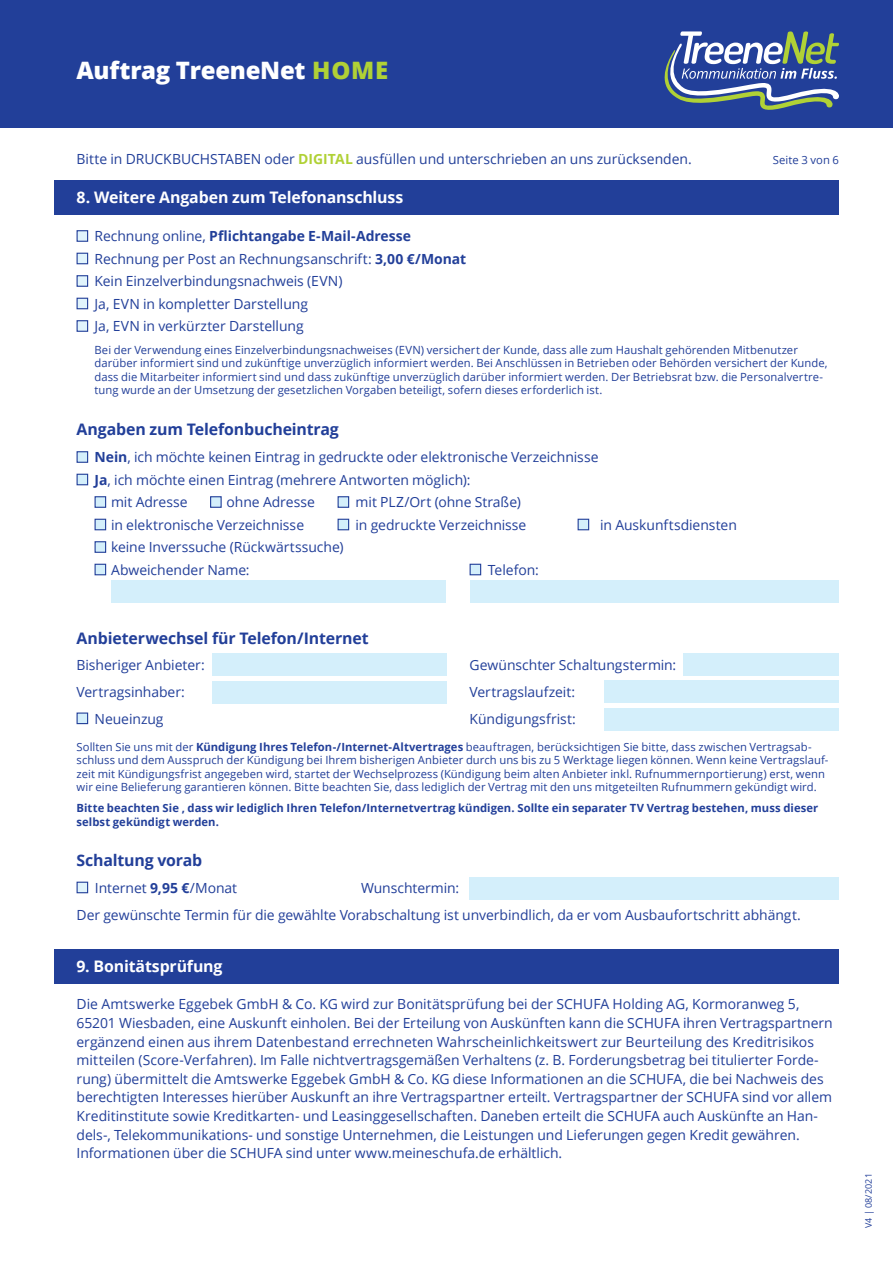
<style>
.page{position:relative;width:893px;height:1263px;background:#fff}
.page>*{position:absolute;margin:0;border:0;box-sizing:border-box;transform-origin:0 0}
.t1{font:800 24px "Open Sans";letter-spacing:-.01em;color:#fff}
.t2{font:700 15.9px "Open Sans";letter-spacing:-.01em;color:#223f99}
.t3{font:700 15.9px "Open Sans";letter-spacing:-.01em;color:#fff}
.t4{font:13.95px/18.6px "Open Sans";letter-spacing:-.005em;color:#223f99}
.t5{font:11.25px/13.5px "Open Sans";letter-spacing:.005em;color:#223f99}
.t6{font:700 11.25px/13.5px "Open Sans";letter-spacing:.005em;color:#223f99}
.t7{font:9px "Open Sans";letter-spacing:.005em;color:#223f99}
.s1{color:#b0d136}
.s2{font-weight:700;color:#b0d136}
.s3{font-weight:700}
</style>
<div class="page">
<div style="left:0;top:0;width:893px;height:128px;background:#223f99"></div>
<svg style="left:664px;top:31px;width:175px;height:79px"></svg>
<div style="left:77px;top:712px;width:11px;height:12px;background:#d4effb;border:1px solid #223f99"></div>
<div style="left:77px;top:882px;width:11px;height:11px;background:#e1f4fc;border:1px solid #223f99"></div>
<div style="left:77px;top:451px;width:11px;height:12px;background:#d4effb;border:1px solid #223f99"></div>
<div style="left:77px;top:474px;width:11px;height:11px;background:#d4effb;border:1px solid #223f99"></div>
<div style="left:95px;top:496px;width:11px;height:12px;background:#d4effb;border:1px solid #223f99"></div>
<div style="left:210px;top:496px;width:12px;height:12px;background:#d4effb;border:1px solid #223f99"></div>
<div style="left:338px;top:496px;width:11px;height:12px;background:#d4effb;border:1px solid #223f99"></div>
<div style="left:95px;top:519px;width:11px;height:11px;background:#d4effb;border:1px solid #223f99"></div>
<div style="left:338px;top:519px;width:11px;height:11px;background:#d4effb;border:1px solid #223f99"></div>
<div style="left:578px;top:519px;width:11px;height:11px;background:#d4effb;border:1px solid #223f99"></div>
<div style="left:95px;top:541px;width:11px;height:12px;background:#d4effb;border:1px solid #223f99"></div>
<div style="left:95px;top:564px;width:11px;height:11px;background:#d4effb;border:1px solid #223f99"></div>
<div style="left:470px;top:564px;width:11px;height:11px;background:#d4effb;border:1px solid #223f99"></div>
<div style="left:112px;top:580px;width:334px;height:23px;background:#d4effb"></div>
<div style="left:470px;top:580px;width:368px;height:23px;background:#d4effb"></div>
<div style="left:212px;top:653px;width:234px;height:23px;background:#d4effb"></div>
<div style="left:212px;top:681px;width:234px;height:23px;background:#d4effb"></div>
<div style="left:684px;top:653px;width:155px;height:23px;background:#d4effb"></div>
<div style="left:604px;top:680px;width:235px;height:23px;background:#d4effb"></div>
<div style="left:604px;top:708px;width:235px;height:22px;background:#d4effb"></div>
<div style="left:469px;top:877px;width:370px;height:23px;background:#d4effb"></div>
<div style="left:54px;top:949px;width:785px;height:34px;background:#223f99"></div>
<div style="left:77px;top:230px;width:11px;height:12px;background:#e1f4fc;border:1px solid #223f99"></div>
<div style="left:77px;top:253px;width:11px;height:11px;background:#e1f4fc;border:1px solid #223f99"></div>
<div style="left:77px;top:275px;width:11px;height:12px;background:#e1f4fc;border:1px solid #223f99"></div>
<div style="left:77px;top:298px;width:11px;height:11px;background:#e1f4fc;border:1px solid #223f99"></div>
<div style="left:77px;top:320px;width:11px;height:12px;background:#e1f4fc;border:1px solid #223f99"></div>
<div style="left:54px;top:180px;width:785px;height:35px;background:#223f99"></div>
<h1 class="t1" style="left:77px;top:52px;width:313px">Auftrag TreeneNet <span class="s1">HOME</span></h1>
<p class="t4" style="left:77px;top:149px;width:617px">Bitte in DRUCKBUCHSTABEN oder <span class="s2">DIGITAL</span> ausfüllen und unterschrieben an uns zurücksenden.</p>
<p class="t5" style="left:773px;top:153px;width:68px">Seite 3 von 6</p>
<p class="t3" style="left:77px;top:186px;width:328px">8. Weitere Angaben zum Telefonanschluss</p>
<p class="t4" style="left:95px;top:225px;width:373px;line-height:22.5px">Rechnung online, <span class="s3">Pflichtangabe E-Mail-Adresse </span>Rechnung per Post an Rechnungsanschrift: <span class="s3">3,00 €/Monat </span>Kein Einzelverbindungsnachweis (EVN)<br>Ja, EVN in kompletter Darstellung<br>Ja, EVN in verkürzter Darstellung</p>
<p class="t5" style="left:95px;top:343px;width:734px">Bei der Verwendung eines Einzelverbindungsnachweises (EVN) versichert der Kunde, dass alle zum Haushalt gehörenden Mitbenutzer darüber informiert sind und zukünftige unverzüglich informiert werden. Bei Anschlüssen in Betrieben oder Behörden versichert der Kunde, dass die Mitarbeiter informiert sind und dass zukünftige unverzüglich darüber informiert werden. Der Betriebsrat bzw. die Personalvertre&shy;tung wurde an der Umsetzung der gesetzlichen Vorgaben beteiligt, sofern dieses erforderlich ist.</p>
<p class="t2" style="left:77px;top:418px;width:264px">Angaben zum Telefonbucheintrag</p>
<p class="t4" style="left:95px;top:448px;width:505px"><span class="s3">Nein</span>, ich möchte keinen Eintrag in gedruckte oder elektronische Verzeichnisse</p>
<p class="t4" style="left:95px;top:470px;width:378px"><span class="s3">Ja</span>, ich möchte einen Eintrag (mehrere Antworten möglich):</p>
<p class="t4" style="left:111px;top:493px;width:78px">mit Adresse</p>
<p class="t4" style="left:227px;top:493px;width:90px">ohne Adresse</p>
<p class="t4" style="left:356px;top:493px;width:167px">mit PLZ/Ort (ohne Straße)</p>
<p class="t4" style="left:111px;top:515px;width:195px">in elektronische Verzeichnisse</p>
<p class="t4" style="left:356px;top:515px;width:172px">in gedruckte Verzeichnisse</p>
<p class="t4" style="left:600px;top:515px;width:138px">in Auskunftsdiensten</p>
<p class="t4" style="left:111px;top:536px;width:234px;line-height:22.5px">keine Inverssuche (Rückwärtssuche)<br>Abweichender Name:</p>
<p class="t4" style="left:488px;top:560px;width:52px">Telefon:</p>
<p class="t2" style="left:77px;top:627px;width:294px">Anbieterwechsel für Telefon/Internet</p>
<p class="t4" style="left:77px;top:655px;width:130px">Bisheriger Anbieter:</p>
<p class="t4" style="left:470px;top:655px;width:208px">Gewünschter Schaltungstermin:</p>
<p class="t4" style="left:77px;top:682px;width:110px">Vertragsinhaber:</p>
<p class="t4" style="left:470px;top:682px;width:107px">Vertragslaufzeit:</p>
<p class="t4" style="left:95px;top:709px;width:71px">Neueinzug</p>
<p class="t4" style="left:470px;top:709px;width:108px">Kündigungsfrist:</p>
<p class="t5" style="left:77px;top:740px;width:753px">Sollten Sie uns mit der <span class="s3">Kündigung Ihres Telefon-/Internet-Altvertrages</span> beauftragen, berücksichtigen Sie bitte, dass zwischen Vertragsab&shy;schluss und dem Ausspruch der Kündigung bei Ihrem bisherigen Anbieter durch uns bis zu 5 Werktage liegen können. Wenn keine Vertragslauf&shy;zeit mit Kündigungsfrist angegeben wird, startet der Wechselprozess (Kündigung beim alten Anbieter inkl. Rufnummernportierung) erst, wenn wir eine Belieferung garantieren können. Bitte beachten Sie, dass lediglich der Vertrag mit den uns mitgeteilten Rufnummern gekündigt wird.</p>
<p class="t6" style="left:77px;top:801px;width:743px">Bitte beachten Sie , dass wir lediglich Ihren Telefon/Internetvertrag kündigen. Sollte ein separater TV Vertrag bestehen, muss dieser selbst gekündigt werden.</p>
<p class="t2" style="left:77px;top:849px;width:127px">Schaltung vorab</p>
<p class="t4" style="left:95px;top:878px;width:144px">Internet <span class="s3">9,95 €</span>/Monat</p>
<p class="t4" style="left:77px;top:874px;width:726px;line-height:27px;text-indent:285px">Wunschtermin:<br>Der gewünschte Termin für die gewählte Vorabschaltung ist unverbindlich, da er vom Ausbaufortschritt abhängt.</p>
<p class="t3" style="left:77px;top:954px;width:148px">9. Bonitätsprüfung</p>
<p class="t4" style="left:77px;top:995px;width:758px">Die Amtswerke Eggebek GmbH &amp; Co. KG wird zur Bonitätsprüfung bei der SCHUFA Holding AG, Kormoranweg 5, 65201 Wiesbaden, eine Auskunft einholen. Bei der Erteilung von Auskünften kann die SCHUFA ihren Vertragspartnern ergänzend einen aus ihrem Datenbestand errechneten Wahrscheinlichkeitswert zur Beurteilung des Kreditrisikos mitteilen (Score-Verfahren). Im Falle nichtvertragsgemäßen Verhaltens (z. B. Forderungsbetrag bei titulierter Forde&shy;rung) übermittelt die Amtswerke Eggebek GmbH &amp; Co. KG diese Informationen an die SCHUFA, die bei Nachweis des berechtigten Interesses hierüber Auskunft an ihre Vertragspartner erteilt. Vertragspartner der SCHUFA sind vor allem Kreditinstitute sowie Kreditkarten- und Leasinggesellschaften. Daneben erteilt die SCHUFA auch Auskünfte an Han&shy;dels-, Telekommunikations- und sonstige Unternehmen, die Leistungen und Lieferungen gegen Kredit gewähren.<br>Informationen über die SCHUFA sind unter www.meineschufa.de erhältlich.</p>
<p class="t7" style="left:862px;top:1228px;width:56px;rotate:-90deg">V4 | 08/2021</p>
</div>
